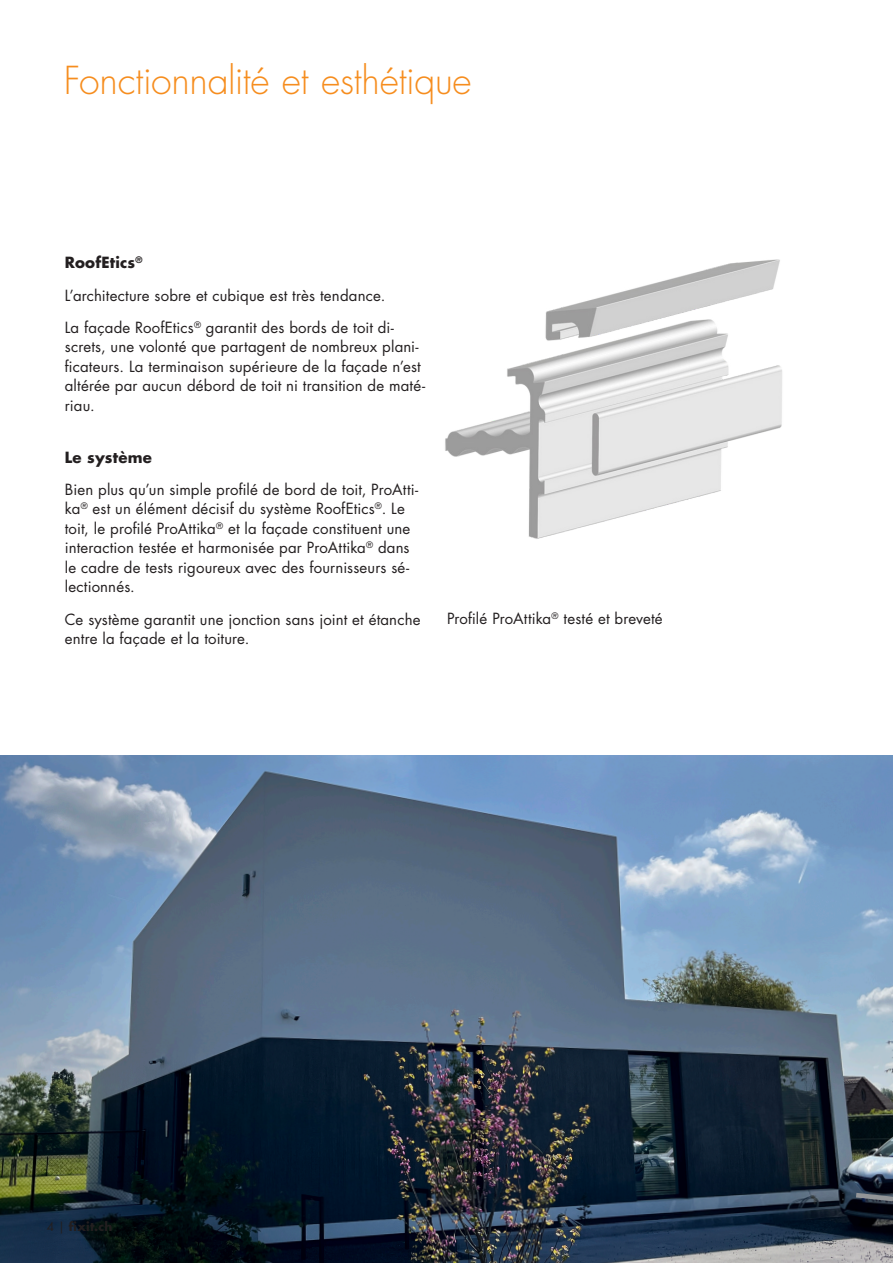
<style>
.page{position:relative;width:893px;height:1263px;background:#fff}
.page>*{position:absolute;margin:0;border:0;box-sizing:border-box;transform-origin:0 0}
.Seitentitel_neues_Kapitel{font:300 37.5px "Futura LT Pro";letter-spacing:-.005em;color:#f68d1e}
.Fliesstext{font:15px/19.5px "Futura LT Pro";letter-spacing:.01em;color:#231f20}
.Fliesstext-2{font:700 15px "Futura LT Pro";letter-spacing:.015em;color:#231f20}
.t1{font:700 12px "Futura LT Pro";color:#231f20}
.s1{font-weight:400}
</style>
<div class="page">
<img style="left:0;top:756px;width:893px;height:507px">
<svg style="left:856px;top:1193px;width:37px;height:8px"></svg>
<img style="left:445px;top:259px;width:337px;height:280px">
<p class="Seitentitel_neues_Kapitel" style="left:64px;top:56px;width:409px">Fonctionnalité et esthétique</p>
<p class="Fliesstext-2" style="left:65px;top:251px;width:79px">RoofEtics<sup>®</sup></p>
<p class="Fliesstext" style="left:65px;top:285px;width:322px">L’architecture sobre et cubique est très tendance.</p>
<p class="Fliesstext" style="left:65px;top:317px;width:362px">La façade RoofEtics<sup>®</sup> garantit des bords de toit di&shy;screts, une volonté que partagent de nombreux plani&shy;ficateurs. La terminaison supérieure de la façade n’est altérée par aucun débord de toit ni transition de maté&shy;riau.</p>
<p class="Fliesstext-2" style="left:65px;top:445px;width:89px">Le système</p>
<p class="Fliesstext" style="left:65px;top:479px;width:355px">Bien plus qu’un simple profilé de bord de toit, ProAtti&shy;ka<sup>®</sup> est un élément décisif du système RoofEtics<sup>®</sup>. Le toit, le profilé ProAttika<sup>®</sup> et la façade constituent une interaction testée et harmonisée par ProAttika<sup>®</sup> dans le cadre de tests rigoureux avec des fournisseurs sé&shy;lectionnés.</p>
<p class="Fliesstext" style="left:65px;top:609px;width:357px">Ce système garantit une jonction sans joint et étanche entre la façade et la toiture.</p>
<p class="Fliesstext" style="left:447px;top:608px;width:217px">Profilé ProAttika<sup>®</sup> testé et breveté</p>
<p class="t1" style="left:47px;top:1218px;width:67px"><span class="s1">4 |</span> fixit.ch</p>
</div>
